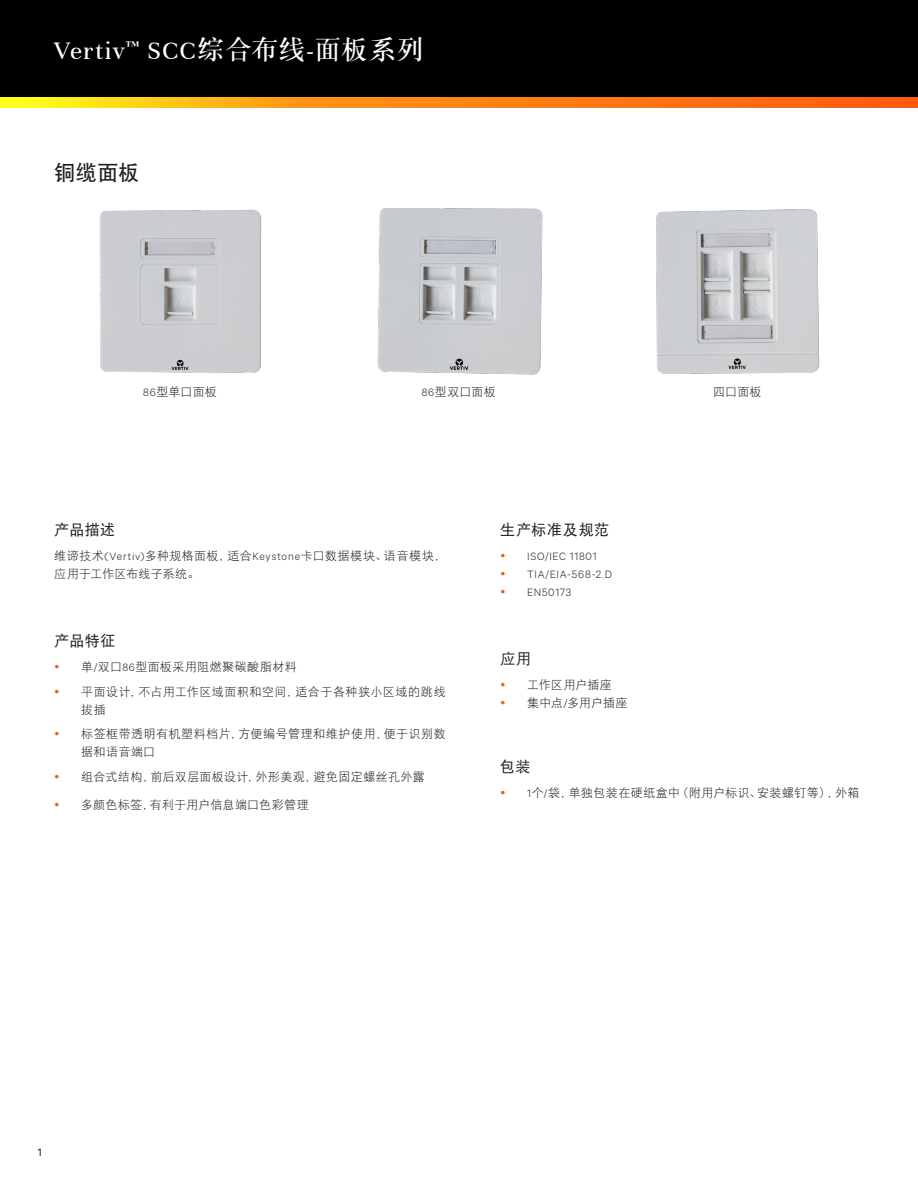
<style>
.page{position:relative;width:918px;height:1188px;background:#fff}
.page>*{position:absolute;margin:0;border:0;box-sizing:border-box;transform-origin:0 0}
.t1{font:27px "Unna";letter-spacing:.05em;color:#fff}
.小标题{font:21px "DFP Hei W7";color:#231f20}
.t2{font:15px "DF Hei GB W5";letter-spacing:.03em;color:#231f20}
.t3{font:12px/18px "DF Hei GB W3";letter-spacing:.03em;color:#231f20}
.t4{font:300 12px/18px "Calibre";letter-spacing:.055em;color:#231f20}
.t5{font:12px "Calibre";color:#231f20}
.s1{font-family:"DF Song GB W7"}
.s2{font-family:"Calibre";font-weight:300}
</style>
<div class="page">
<div style="left:0;top:0;width:918px;height:98px;background:#000"></div>
<svg style="left:0;top:98px;width:918px;height:10px;background:#ff9314"></svg>
<img style="left:99px;top:209px;width:163px;height:164px">
<img style="left:377px;top:208px;width:166px;height:167px">
<img style="left:656px;top:209px;width:164px;height:165px">
<h1 class="t1" style="left:54px;top:35px;width:371px">Vertiv<sup>™</sup> SCC<span class="s1">综合布线</span>-<span class="s1">面板系列</span></h1>
<p class="小标题" style="left:54px;top:162px;width:87px">铜缆面板</p>
<p class="t3" style="left:143px;top:383px;width:75px"><span class="s2">86</span>型单口面板</p>
<p class="t3" style="left:422px;top:383px;width:76px"><span class="s2">86</span>型双口面板</p>
<p class="t3" style="left:713px;top:383px;width:50px">四口面板</p>
<p class="t2" style="left:54px;top:522px;width:62px">产品描述</p>
<p class="t3" style="left:54px;top:546px;width:393px">维谛技术<span class="s2">(Vertiv)</span>多种规格面板，适合<span class="s2">Keystone</span>卡口数据模块、语音模块，应用于工作区布线子系统。</p>
<p class="t2" style="left:54px;top:633px;width:63px">产品特征</p>
<p class="t3" style="left:81px;top:657px;width:217px">单<span class="s2">/</span>双口<span class="s2">86</span>型面板采用阻燃聚碳酸脂材料</p>
<p class="t3" style="left:81px;top:682px;width:366px">平面设计，不占用工作区域面积和空间，适合于各种狭小区域的跳线拔插</p>
<p class="t3" style="left:81px;top:725px;width:366px">标签框带透明有机塑料档片，方便编号管理和维护使用，便于识别数据和语音端口</p>
<p class="t3" style="left:81px;top:768px;width:345px">组合式结构，前后双层面板设计，外形美观，避免固定螺丝孔外露</p>
<p class="t3" style="left:81px;top:795px;width:229px">多颜色标签，有利于用户信息端口色彩管理</p>
<p class="t2" style="left:500px;top:522px;width:110px">生产标准及规范</p>
<p class="t4" style="left:527px;top:547px;width:86px">ISO/IEC 11801<br>TIA/EIA-568-2.D<br>EN50173</p>
<p class="t2" style="left:500px;top:651px;width:32px">应用</p>
<p class="t3" style="left:527px;top:675px;width:102px">工作区用户插座<br>集中点<span class="s2">/</span>多用户插座</p>
<p class="t2" style="left:500px;top:759px;width:32px">包装</p>
<p class="t3" style="left:527px;top:783px;width:334px"><span class="s2">1</span>个<span class="s2">/</span>袋，单独包装在硬纸盒中（附用户标识、安装螺钉等），外箱</p>
<p class="t5" style="left:38px;top:1145px;width:5px">1</p>
</div>
